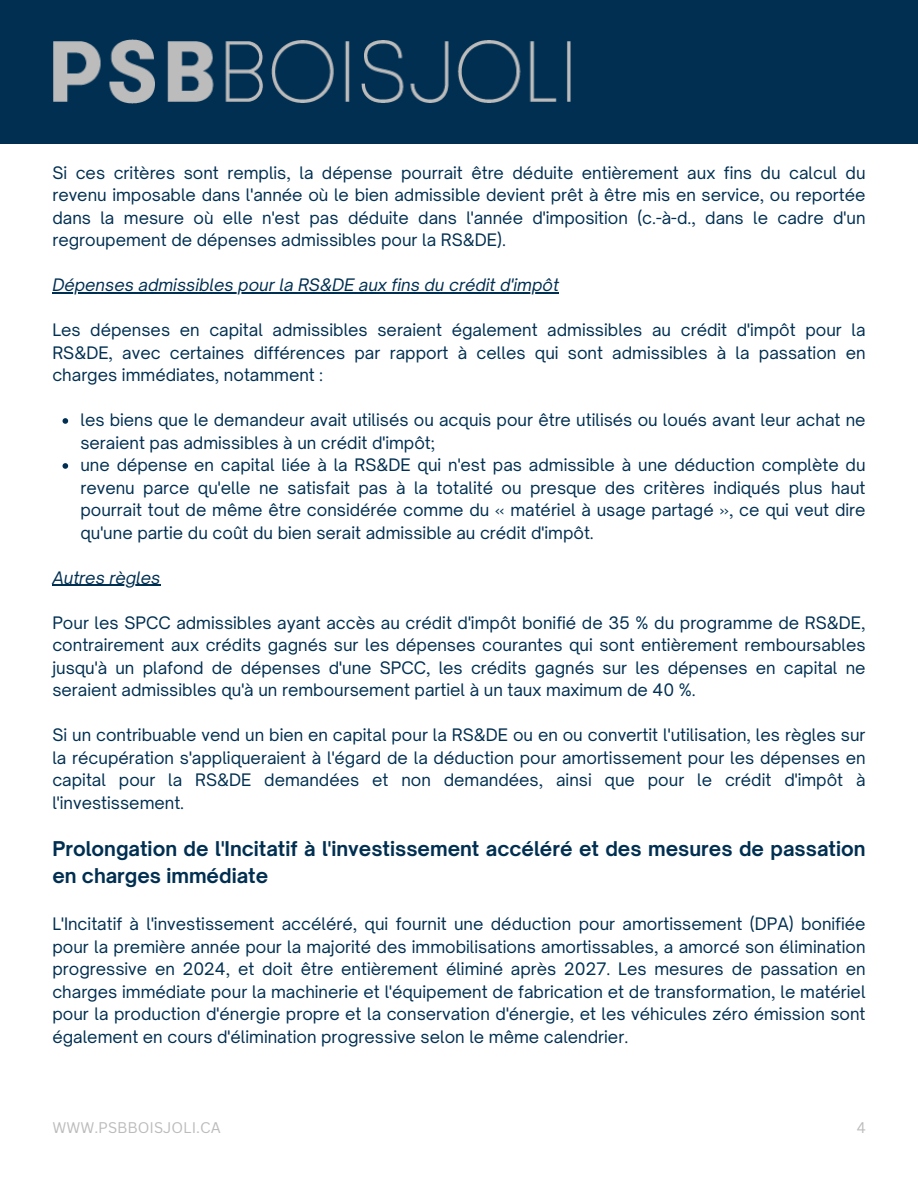
<style>
.page{position:relative;width:918px;height:1188px;background:#fff}
.page>*{position:absolute;margin:0;border:0;box-sizing:border-box;transform-origin:0 0}
.t1{font:700 19.5px/27px "Open Sauce One";color:#012f51}
.t2{font:16.5px/22.5px "Open Sauce One";color:#012f51;text-align:justify}
.t3{font:italic 16.5px "Open Sauce One";color:#012f51}
.t4{font:15px "Canva Sans";color:#bcbcbc}
</style>
<div class="page">
<div style="left:0;top:0;width:918px;height:144px;background:#012f51"></div>
<img style="left:54px;top:40px;width:516px;height:64px">
<hr style="left:52px;top:292px;width:507px;height:1px;background:#012f51">
<svg style="left:63px;top:418px;width:5px;height:6px"></svg>
<svg style="left:63px;top:463px;width:5px;height:6px"></svg>
<hr style="left:52px;top:585px;width:108px;height:1px;background:#012f51">
<p class="t2" style="left:52px;top:161px;width:815px">Si ces critères sont remplis, la dépense pourrait être déduite entièrement aux fins du calcul du revenu imposable dans l'année où le bien admissible devient prêt à être mis en service, ou reportée dans la mesure où elle n'est pas déduite dans l'année d'imposition (c.-à-d., dans le cadre d'un regroupement de dépenses admissibles pour la RS&amp;DE).</p>
<p class="t3" style="left:52px;top:275px;width:508px">Dépenses admissibles pour la RS&amp;DE aux fins du crédit d'impôt</p>
<p class="t2" style="left:52px;top:318px;width:815px">Les dépenses en capital admissibles seraient également admissibles au crédit d'impôt pour la RS&amp;DE, avec certaines différences par rapport à celles qui sont admissibles à la passation en charges immédiates, notamment :</p>
<p class="t2" style="left:80px;top:408px;width:787px">les biens que le demandeur avait utilisés ou acquis pour être utilisés ou loués avant leur achat ne seraient pas admissibles à un crédit d'impôt;</p>
<p class="t2" style="left:80px;top:453px;width:787px">une dépense en capital liée à la RS&amp;DE qui n'est pas admissible à une déduction complète du revenu parce qu'elle ne satisfait pas à la totalité ou presque des critères indiqués plus haut pourrait tout de même être considérée comme du « matériel à usage partagé », ce qui veut dire qu'une partie du coût du bien serait admissible au crédit d'impôt.</p>
<p class="t3" style="left:52px;top:567px;width:110px">Autres règles</p>
<p class="t2" style="left:52px;top:611px;width:815px">Pour les SPCC admissibles ayant accès au crédit d'impôt bonifié de 35 % du programme de RS&amp;DE, contrairement aux crédits gagnés sur les dépenses courantes qui sont entièrement remboursables jusqu'à un plafond de dépenses d'une SPCC, les crédits gagnés sur les dépenses en capital ne seraient admissibles qu'à un remboursement partiel à un taux maximum de 40 %.</p>
<h1 class="t2" style="left:52px;top:723px;width:815px">Si un contribuable vend un bien en capital pour la RS&amp;DE ou en ou convertit l'utilisation, les règles sur la récupération s'appliqueraient à l'égard de la déduction pour amortissement pour les dépenses en capital pour la RS&amp;DE demandées et non demandées, ainsi que pour le crédit d'impôt à l'investissement.</h1>
<p class="t1" style="left:52px;top:835px;width:815px">Prolongation de l'Incitatif à l'investissement accéléré et des mesures de passation en charges immédiate</p>
<h2 class="t2" style="left:52px;top:912px;width:815px">L'Incitatif à l'investissement accéléré, qui fournit une déduction pour amortissement (DPA) bonifiée pour la première année pour la majorité des immobilisations amortissables, a amorcé son élimination progressive en 2024, et doit être entièrement éliminé après 2027. Les mesures de passation en charges immédiate pour la machinerie et l'équipement de fabrication et de transformation, le matériel pour la production d'énergie propre et la conservation d'énergie, et les véhicules zéro émission sont également en cours d'élimination progressive selon le même calendrier.</h2>
<p class="t4" style="left:52px;top:1117px;width:170px">WWW.PSBBOISJOLI.CA</p>
<p class="t4" style="left:857px;top:1117px;width:11px">4</p>
</div>
